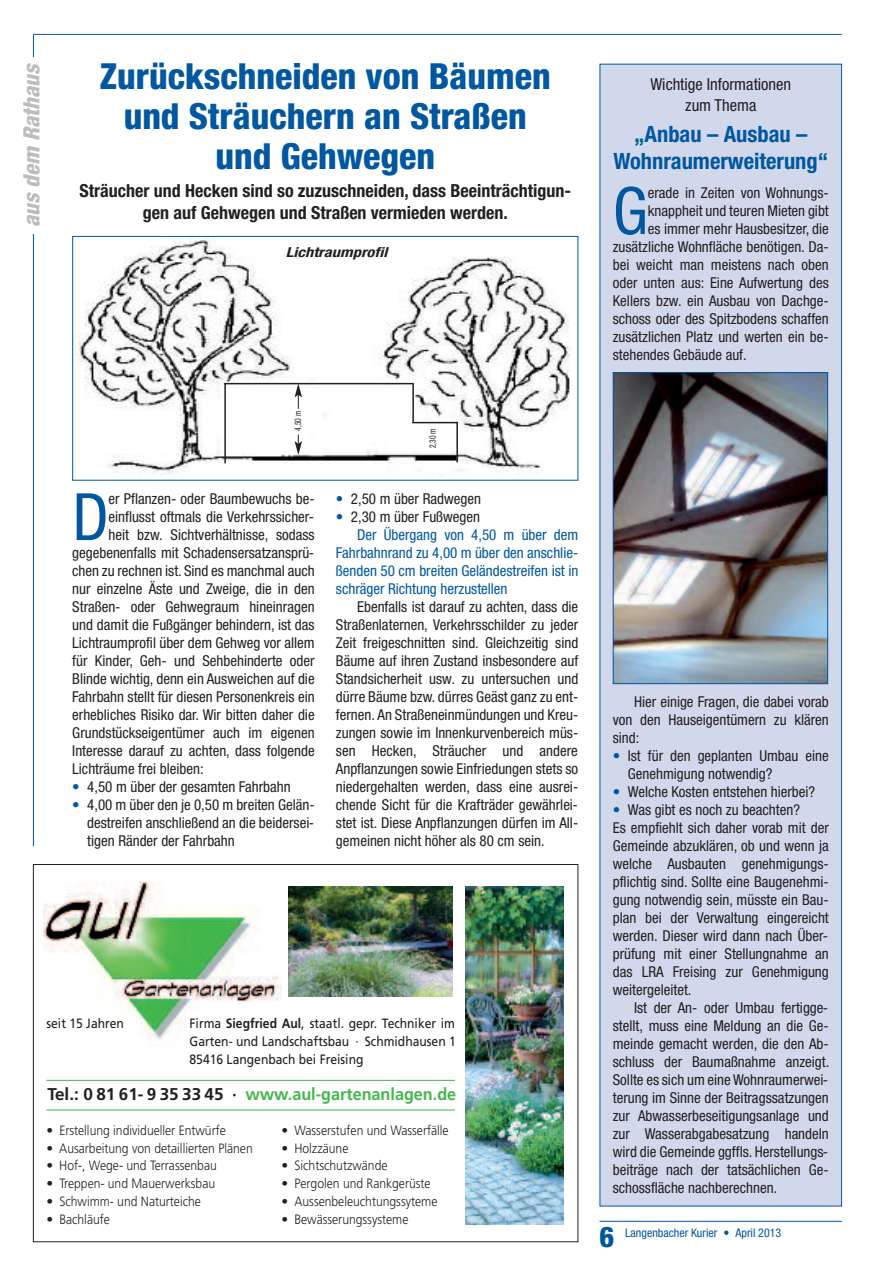
<style>
.page{position:relative;width:893px;height:1263px;background:#fff}
.page>*{position:absolute;margin:0;border:0;box-sizing:border-box;transform-origin:0 0}
.t1{font:condensed 65.4px "Helvetica Neue";color:#0157a0}
.t2{font:800 condensed 36px/39.6px "Helvetica Neue";color:#0157a0;text-align:center}
.t3{font:800 condensed 28.5px "Helvetica Neue";color:#0157a0}
.t4{font:700 condensed 22.5px/27px "Helvetica Neue";color:#0157a0;text-align:center}
.t5{font:italic 800 condensed 22.5px "Helvetica Neue";color:#bcbdc0}
.t6{font:700 condensed 18px/22.5px "Helvetica Neue";color:#231f20;text-align:center}
.t7{font:700 17.1px "Frutiger";color:#44b74c;scale:.95 1}
.t8{font:condensed 16.5px/21px "Helvetica Neue";color:#231f20;text-align:center}
.t9{font:condensed 15px/18px "Helvetica Neue";color:#231f20;text-align:justify}
.t10{font:condensed 15px "Helvetica Neue";color:#0157a0}
.t11{font:italic 700 condensed 13.8px "Helvetica Neue";letter-spacing:.005em;color:#231f20;scale:1.2 1}
.t12{font:300 13.5px "Frutiger";color:#231f20}
.t13{font:13.5px/18px "Frutiger";color:#231f20;text-align:justify;scale:.9 1}
.t14{font:condensed 12px "Helvetica Neue";color:#0157a0}
.t15{font:condensed 9px "Helvetica Neue";color:#231f20;scale:.83 1}
.s1{color:#0157a0}
.s2{font-weight:700}
.s3{color:#231f20}
</style>
<div class="page">
<hr style="left:33px;top:34px;width:809px;height:1px;background:#0157a0">
<hr style="left:33px;top:34px;width:1px;height:812px;background:#0157a0">
<div style="left:23px;top:58px;width:27px;height:176px;background:#fff"></div>
<hr style="left:600px;top:1221px;width:242px;height:1px;background:#0157a0">
<img style="left:43px;top:881px;width:239px;height:162px">
<img style="left:288px;top:886px;width:164px;height:110px">
<img style="left:465px;top:886px;width:98px;height:338px">
<hr style="left:47px;top:1080px;width:408px;height:1px;background:#44b74c">
<hr style="left:47px;top:1109px;width:408px;height:1px;background:#44b74c">
<img style="left:74px;top:238px;width:496px;height:238px">
<div style="left:72px;top:236px;width:506px;height:245px;border:1px solid #0157a0"></div>
<hr style="left:224px;top:383px;width:2px;height:80px;background:#231f20">
<hr style="left:224px;top:383px;width:190px;height:1px;background:#231f20">
<hr style="left:412px;top:383px;width:2px;height:40px;background:#231f20">
<hr style="left:412px;top:422px;width:46px;height:1px;background:#231f20">
<hr style="left:456px;top:422px;width:2px;height:40px;background:#231f20">
<svg style="left:295px;top:384px;width:7px;height:25px"></svg>
<svg style="left:295px;top:435px;width:7px;height:20px"></svg>
<div style="left:600px;top:65px;width:241px;height:1141px;background:#d1d8eb"></div>
<img style="left:615px;top:374px;width:211px;height:308px">
<div style="left:613px;top:372px;width:215px;height:312px;border:1px solid #0157a0"></div>
<h3 class="t5" style="left:23px;top:227px;width:166px;rotate:-90deg">aus dem Rathaus</h3>
<h2 class="t2" style="left:100px;top:60px;width:452px">Zurückschneiden von Bäumen und Sträuchern an Straßen und Gehwegen</h2>
<p class="t6" style="left:80px;top:181px;width:493px">Sträucher und Hecken sind so zuzuschneiden, dass Beeinträchtigun&shy;gen auf Gehwegen und Straßen vermieden werden.</p>
<p class="t11" style="left:286px;top:247px;width:86px">Lichtraumprofil</p>
<p class="t15" style="left:295px;top:431px;width:25px;rotate:-90deg">4,50 m</p>
<h1 class="t1" style="left:72px;top:493px;width:38px">D</h1>
<p class="t9" style="left:108px;top:491px;width:208px">er Pflanzen- oder Baumbewuchs be-</p>
<p class="t9" style="left:108px;top:509px;width:207px">einflusst oftmals die Verkehrssicher-</p>
<p class="t9" style="left:108px;top:527px;width:208px">heit bzw. Sichtverhältnisse, sodass</p>
<p class="t9" style="left:72px;top:545px;width:243px">gegebenenfalls mit Schadensersatzansprü-</p>
<p class="t9" style="left:72px;top:563px;width:244px">chen zu rechnen ist. Sind es manchmal auch</p>
<p class="t9" style="left:72px;top:581px;width:244px">nur einzelne Äste und Zweige, die in den</p>
<p class="t9" style="left:72px;top:599px;width:244px">Straßen- oder Gehwegraum hineinragen</p>
<p class="t9" style="left:72px;top:617px;width:244px">und damit die Fußgänger behindern, ist das</p>
<p class="t9" style="left:72px;top:635px;width:244px">Lichtraumprofil über dem Gehweg vor allem</p>
<p class="t9" style="left:72px;top:653px;width:244px">für Kinder, Geh- und Sehbehinderte oder</p>
<p class="t9" style="left:72px;top:671px;width:244px">Blinde wichtig, denn ein Ausweichen auf die</p>
<p class="t9" style="left:72px;top:689px;width:244px">Fahrbahn stellt für diesen Personenkreis ein</p>
<p class="t9" style="left:72px;top:707px;width:244px">erhebliches Risiko dar. Wir bitten daher die</p>
<p class="t9" style="left:72px;top:725px;width:244px">Grundstückseigentümer auch im eigenen</p>
<p class="t9" style="left:72px;top:743px;width:244px">Interesse darauf zu achten, dass folgende</p>
<p class="t9" style="left:72px;top:761px;width:133px">Lichträume frei bleiben:</p>
<p class="t9" style="left:72px;top:779px;width:220px"><span class="s1">•</span> 4,50 m über der gesamten Fahrbahn</p>
<p class="t9" style="left:87px;top:797px;width:229px;text-indent:-15px"><span class="s1">•</span> 4,00 m über den je 0,50 m breiten Gelän&shy;destreifen anschließend an die beidersei&shy;tigen Ränder der Fahrbahn</p>
<p class="t15" style="left:429px;top:448px;width:25px;rotate:-90deg">2,30 m</p>
<p class="t9" style="left:336px;top:491px;width:147px"><span class="s1">•</span> 2,50 m über Radwegen</p>
<p class="t9" style="left:336px;top:509px;width:146px"><span class="s1">•</span> 2,30 m über Fußwegen</p>
<p class="t10" style="left:357px;top:529px;width:223px">Der Übergang von 4,50 m über dem</p>
<p class="t10" style="left:336px;top:547px;width:244px">Fahrbahnrand zu 4,00 m über den anschlie-</p>
<p class="t10" style="left:336px;top:565px;width:244px">ßenden 50 cm breiten Geländestreifen ist in</p>
<p class="t10" style="left:336px;top:583px;width:173px">schräger Richtung herzustellen</p>
<p class="t9" style="left:336px;top:599px;width:244px;text-indent:21px">Ebenfalls ist darauf zu achten, dass die Straßenlaternen, Verkehrsschilder zu jeder Zeit freigeschnitten sind. Gleichzeitig sind Bäume auf ihren Zustand insbesondere auf Standsicherheit usw. zu untersuchen und dürre Bäume bzw. dürres Geäst ganz zu ent&shy;fernen. An Straßeneinmündungen und Kreu&shy;zungen sowie im Innenkurvenbereich müs&shy;sen Hecken, Sträucher und andere Anpflanzungen sowie Einfriedungen stets so niedergehalten werden, dass eine ausrei&shy;chende Sicht für die Krafträder gewährlei&shy;stet ist. Diese Anpflanzungen dürfen im All&shy;gemeinen nicht höher als 80 cm sein.</p>
<p class="t13" style="left:190px;top:1016px;width:297px">Firma <span class="s2">Siegfried Aul</span>, staatl. gepr. Techniker im Garten- und Landschaftsbau · Schmidhausen 1<br>85416 Langenbach bei Freising</p>
<p class="t7" style="left:48px;top:1087px;width:432px"><span class="s3">Tel.: 0 81 61- 9 35 33 45 ·</span> www.aul-gartenanlagen.de</p>
<p class="t12" style="left:47px;top:1124px;width:181px">• Erstellung individueller Entwürfe</p>
<p class="t12" style="left:47px;top:1142px;width:208px">• Ausarbeitung von detaillierten Plänen</p>
<p class="t12" style="left:47px;top:1160px;width:172px">• Hof-, Wege- und Terrassenbau</p>
<p class="t12" style="left:47px;top:1178px;width:170px">• Treppen- und Mauerwerksbau</p>
<p class="t12" style="left:47px;top:1196px;width:156px">• Schwimm- und Naturteiche</p>
<p class="t12" style="left:47px;top:1214px;width:65px">• Bachläufe</p>
<p class="t13" style="left:47px;top:1016px;width:88px">seit 15 Jahren</p>
<p class="t12" style="left:282px;top:1124px;width:169px">• Wasserstufen und Wasserfälle</p>
<p class="t12" style="left:282px;top:1142px;width:68px">• Holzzäune</p>
<p class="t12" style="left:282px;top:1160px;width:107px">• Sichtschutzwände</p>
<p class="t12" style="left:282px;top:1178px;width:151px">• Pergolen und Rankgerüste</p>
<p class="t12" style="left:282px;top:1196px;width:157px">• Aussenbeleuchtungssyteme</p>
<p class="t12" style="left:282px;top:1214px;width:128px">• Bewässerungssysteme</p>
<p class="t8" style="left:650px;top:75px;width:142px">Wichtige Informationen zum Thema</p>
<h3 class="t4" style="left:613px;top:122px;width:216px">„Anbau – Ausbau –<br>Wohnraumerweiterung“</h3>
<h1 class="t1" style="left:613px;top:187px;width:37px">G</h1>
<p class="t9" style="left:648px;top:185px;width:182px">erade in Zeiten von Wohnungs-</p>
<p class="t9" style="left:648px;top:203px;width:182px">knappheit und teuren Mieten gibt</p>
<p class="t9" style="left:648px;top:221px;width:182px">es immer mehr Hausbesitzer, die</p>
<p class="t9" style="left:613px;top:239px;width:217px">zusätzliche Wohnfläche benötigen. Da-</p>
<p class="t9" style="left:613px;top:257px;width:218px">bei weicht man meistens nach oben</p>
<p class="t9" style="left:613px;top:275px;width:218px">oder unten aus: Eine Aufwertung des</p>
<p class="t9" style="left:613px;top:293px;width:217px">Kellers bzw. ein Ausbau von Dachge-</p>
<p class="t9" style="left:613px;top:311px;width:218px">schoss oder des Spitzbodens schaffen</p>
<p class="t9" style="left:613px;top:329px;width:217px">zusätzlichen Platz und werten ein be-</p>
<p class="t9" style="left:613px;top:347px;width:135px">stehendes Gebäude auf.</p>
<p class="t9" style="left:613px;top:693px;width:218px;text-indent:21px">Hier einige Fragen, die dabei vorab von den Hauseigentümern zu klären sind:</p>
<p class="t9" style="left:628px;top:747px;width:202px;text-indent:-15px"><span class="s1">•</span> Ist für den geplanten Umbau eine<br>Genehmigung notwendig?</p>
<p class="t9" style="left:613px;top:783px;width:204px"><span class="s1">•</span> Welche Kosten entstehen hierbei?</p>
<p class="t9" style="left:613px;top:801px;width:218px;text-align:left"><span class="s1">•</span> Was gibt es noch zu beachten?<br>Es empfiehlt sich daher vorab mit der Gemeinde abzuklären, ob und wenn ja welche Ausbauten genehmigungs&shy;pflichtig sind. Sollte eine Baugenehmi&shy;gung notwendig sein, müsste ein Bau&shy;plan bei der Verwaltung eingereicht werden. Dieser wird dann nach Über&shy;prüfung mit einer Stellungnahme an das LRA Freising zur Genehmigung weitergeleitet.</p>
<p class="t9" style="left:613px;top:999px;width:218px;text-indent:21px">Ist der An- oder Umbau fertigge&shy;stellt, muss eine Meldung an die Ge&shy;meinde gemacht werden, die den Ab&shy;schluss der Baumaßnahme anzeigt.<br>Sollte es sich um eine Wohnraumerwei&shy;terung im Sinne der Beitragssatzungen zur Abwasserbeseitigungsanlage und zur Wasserabgabesatzung handeln wird die Gemeinde ggffls. Herstellungs&shy;beiträge nach der tatsächlichen Ge&shy;schossfläche nachberechnen.</p>
<h3 class="t3" style="left:600px;top:1227px;width:16px">6</h3>
<p class="t14" style="left:625px;top:1228px;width:158px">Langenbacher Kurier • April 2013</p>
</div>
